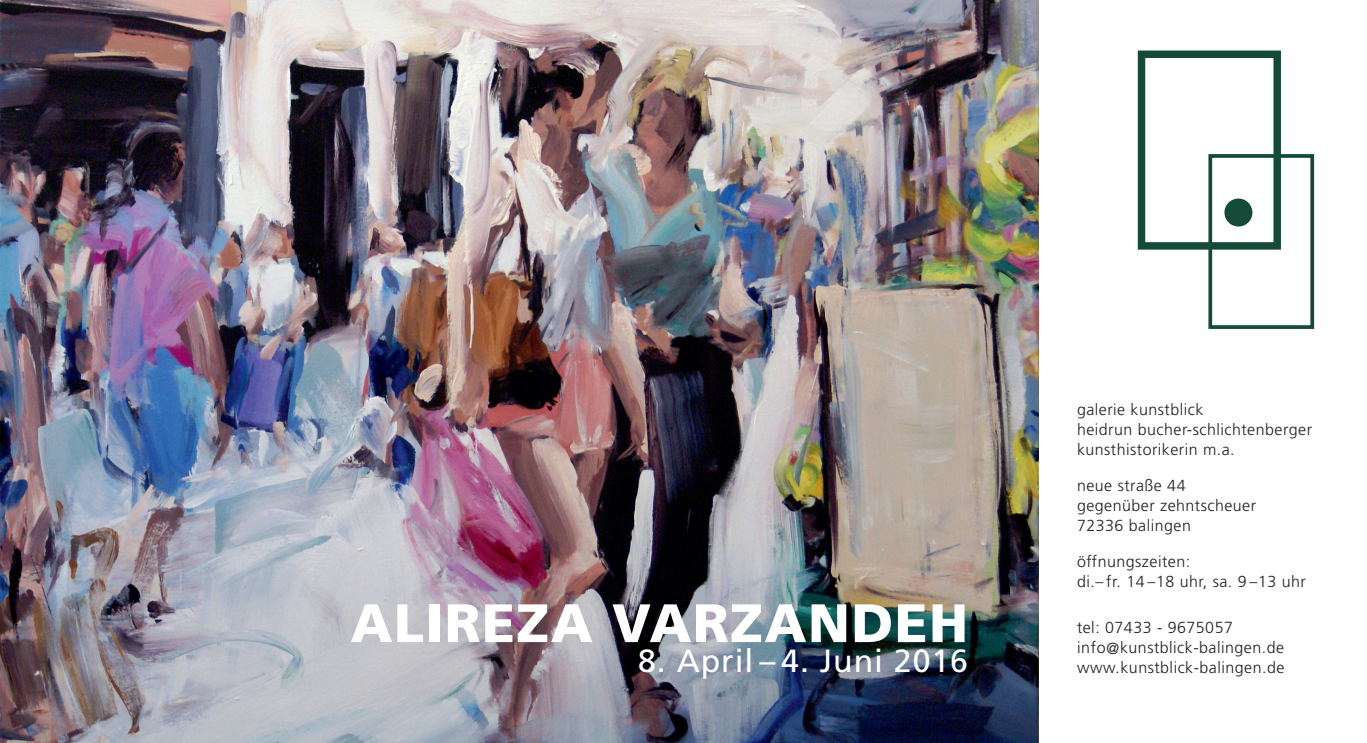
<style>
.page{position:relative;width:1367px;height:743px;background:#fff}
.page>*{position:absolute;margin:0;border:0;box-sizing:border-box;transform-origin:0 0}
.t1{font:900 54px "Frutiger LT Std";letter-spacing:.025em;color:#fff}
.t2{font:32px "Frutiger LT Std";letter-spacing:.03em;color:#fff}
.t3{font:300 16px "Frutiger LT Std";letter-spacing:.03em;color:#231f20}
</style>
<div class="page">
<div style="left:1137px;top:51px;width:143px;height:199px;border:7px solid #154a38"></div>
<div style="left:1208px;top:154px;width:105px;height:175px;border:4px solid #154a38"></div>
<div style="left:1224px;top:198px;width:28px;height:28px;background:#154a38;border-radius:50%"></div>
<img style="left:0;top:0;width:1037px;height:743px">
<p class="t1" style="left:350px;top:590px;width:619px">ALIREZA VARZANDEH</p>
<p class="t2" style="left:638px;top:642px;width:331px">8. April – 4. Juni 2016</p>
<p class="t3" style="left:1076px;top:400px;width:128px">galerie kunstblick</p>
<p class="t3" style="left:1076px;top:420px;width:236px">heidrun bucher-schlichtenberger</p>
<p class="t3" style="left:1076px;top:440px;width:159px">kunsthistorikerin m.a.</p>
<p class="t3" style="left:1076px;top:476px;width:110px">neue straße 44</p>
<p class="t3" style="left:1076px;top:496px;width:181px">gegenüber zehntscheuer</p>
<p class="t3" style="left:1076px;top:516px;width:115px">72336 balingen</p>
<p class="t3" style="left:1076px;top:552px;width:115px">öffnungszeiten:</p>
<p class="t3" style="left:1076px;top:572px;width:230px">di.– fr. 14 –18 uhr, sa. 9 –13 uhr</p>
<p class="t3" style="left:1076px;top:618px;width:157px">tel: 07433 - 9675057</p>
<p class="t3" style="left:1076px;top:638px;width:208px">info@kunstblick-balingen.de</p>
<p class="t3" style="left:1076px;top:658px;width:209px">www.kunstblick-balingen.de</p>
</div>
